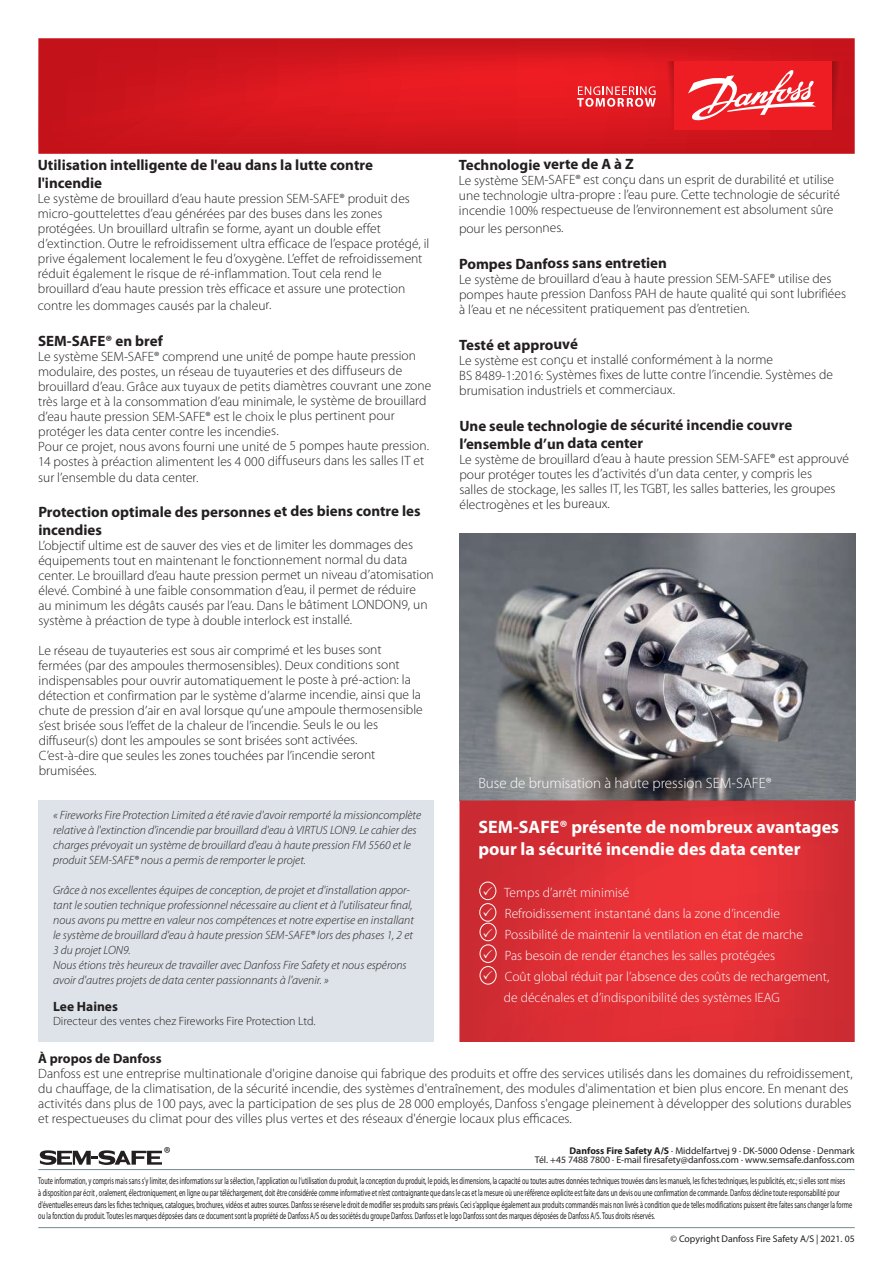
<style>
.page{position:relative;width:893px;height:1263px;background:#fff}
.page>*{position:absolute;margin:0;border:0;box-sizing:border-box;transform-origin:0 0}
.t1{font:700 18px/21.6px "Myriad Pro";color:#fff}
.t2{font:17.55px "Myriad Pro";color:#231f20;scale:.94 1}
.t3{font:700 15px/18.3px "Myriad Pro";color:#231f20}
.t4{font:300 15px "Myriad Pro";color:#fff}
.t5{font:300 13.5px/15px "Myriad Pro";color:#231f20}
.t6{font:300 13.5px/21px "Myriad Pro";color:#fff}
.t7{font:700 13.5px "Myriad Pro";color:#231f20}
.t8{font:italic 300 12px/15px "Myriad Pro";color:#231f20}
.t9{font:300 12px "Myriad Pro";color:#231f20}
.t10{font:9.75px/11.7px "Myriad Pro";color:#231f20;scale:.65 1}
.t11{font:9.75px/9.8px "Myriad Pro";color:#231f20;text-align:right}
.s1{font-weight:700}
</style>
<div class="page">
<hr style="left:38px;top:1227px;width:817px;height:1px;background:#738a95">
<hr style="left:38px;top:1169px;width:817px;height:1px;background:#738a95">
<svg style="left:38px;top:38px;width:817px;height:116px;background:#d2171f"></svg>
<svg style="left:832px;top:61px;width:12px;height:69px"></svg>
<div style="left:674px;top:61px;width:158px;height:69px;background:#ee1d23"></div>
<svg style="left:577px;top:61px;width:97px;height:69px;background:#e42d33"></svg>
<svg style="left:688px;top:70px;width:128px;height:51px"></svg>
<svg style="left:40px;top:1150px;width:122px;height:15px"></svg>
<div style="left:38px;top:800px;width:396px;height:242px;background:#dde3e8"></div>
<img style="left:459px;top:534px;width:396px;height:266px">
<svg style="left:459px;top:800px;width:396px;height:242px;background:#dc2f36"></svg>
<div style="left:479px;top:882px;width:17px;height:18px;border:1px solid #fff;border-radius:50%"></div>
<div style="left:479px;top:903px;width:17px;height:18px;border:1px solid #fff;border-radius:50%"></div>
<div style="left:480px;top:923px;width:16px;height:18px;border:1px solid #fff;border-radius:50%"></div>
<div style="left:480px;top:944px;width:16px;height:19px;border:1px solid #fff;border-radius:50%"></div>
<div style="left:480px;top:966px;width:16px;height:18px;border:1px solid #fff;border-radius:50%"></div>
<svg style="left:484px;top:886px;width:8px;height:9px"></svg>
<svg style="left:484px;top:907px;width:8px;height:9px"></svg>
<svg style="left:484px;top:928px;width:8px;height:9px"></svg>
<svg style="left:484px;top:949px;width:8px;height:9px"></svg>
<svg style="left:484px;top:970px;width:8px;height:9px"></svg>
<p class="t3" style="left:38px;top:155px;width:337px">Utilisation intelligente de l'eau dans la lutte contre l'incendie</p>
<p class="t5" style="left:38px;top:191px;width:393px">Le système de brouillard d’eau haute pression SEM-SAFE® produit des micro-gouttelettes d’eau générées par des buses dans les zones protégées. Un brouillard ultrafin se forme, ayant un double effet d’extinction. Outre le refroidissement ultra efficace de l’espace protégé, il prive également localement le feu d’oxygène. L’effet de refroidissement réduit également le risque de ré-inflammation. Tout cela rend le brouillard d’eau haute pression très efficace et assure une protection</p>
<p class="t5" style="left:38px;top:298px;width:235px">contre les dommages causés par la chaleur.</p>
<p class="t3" style="left:38px;top:331px;width:126px">SEM-SAFE® en bref</p>
<p class="t5" style="left:38px;top:349px;width:395px">Le système SEM-SAFE® comprend une unité de pompe haute pression modulaire, des postes, un réseau de tuyauteries et des diffuseurs de brouillard d’eau. Grâce aux tuyaux de petits diamètres couvrant une zone très large et à la consommation d’eau minimale, le système de brouillard d’eau haute pression SEM-SAFE® est le choix le plus pertinent pour protéger les data center contre les incendies.<br>Pour ce projet, nous avons fourni une unité de 5 pompes haute pression.<br>14 postes à préaction alimentent les 4 000 diffuseurs dans les salles IT et</p>
<p class="t5" style="left:38px;top:470px;width:162px">sur l’ensemble du data center.</p>
<p class="t3" style="left:38px;top:502px;width:384px">Protection optimale des personnes et des biens contre les incendies</p>
<p class="t5" style="left:38px;top:538px;width:397px">L’objectif ultime est de sauver des vies et de limiter les dommages des équipements tout en maintenant le fonctionnement normal du data center. Le brouillard d’eau haute pression permet un niveau d’atomisation élevé. Combiné à une faible consommation d’eau, il permet de réduire<br>au minimum les dégâts causés par l’eau. Dans le bâtiment LONDON9, un système à préaction de type à double interlock est installé.</p>
<p class="t5" style="left:39px;top:643px;width:386px">Le réseau de tuyauteries est sous air comprimé et les buses sont fermées (par des ampoules thermosensibles). Deux conditions sont indispensables pour ouvrir automatiquement le poste à pré-action: la détection et confirmation par le système d’alarme incendie, ainsi que la chute de pression d’air en aval lorsque qu’une ampoule thermosensible s’est brisée sous l’effet de la chaleur de l’incendie. Seuls le ou les diffuseur(s) dont les ampoules se sont brisées sont activées.<br>C’est-à-dire que seules les zones touchées par l’incendie seront brumisées.</p>
<p class="t3" style="left:459px;top:155px;width:177px">Technologie verte de A à Z</p>
<p class="t5" style="left:459px;top:172px;width:383px">Le système SEM-SAFE® est conçu dans un esprit de durabilité et utilise une technologie ultra-propre : l’eau pure. Cette technologie de sécurité incendie 100% respectueuse de l’environnement est absolument sûre</p>
<p class="t5" style="left:459px;top:221px;width:106px">pour les personnes.</p>
<p class="t3" style="left:459px;top:254px;width:209px">Pompes Danfoss sans entretien</p>
<p class="t5" style="left:459px;top:272px;width:388px">Le système de brouillard d’eau à haute pression SEM-SAFE® utilise des pompes haute pression Danfoss PAH de haute qualité qui sont lubrifiées à l’eau et ne nécessitent pratiquement pas d’entretien.</p>
<p class="t3" style="left:459px;top:335px;width:120px">Testé et approuvé</p>
<p class="t5" style="left:459px;top:353px;width:375px">Le système est conçu et installé conformément à la norme<br>BS 8489-1:2016: Systèmes fixes de lutte contre l’incendie. Systèmes de brumisation industriels et commerciaux.</p>
<p class="t3" style="left:459px;top:416px;width:334px">Une seule technologie de sécurité incendie couvre l’ensemble d’un data center</p>
<p class="t5" style="left:459px;top:452px;width:391px">Le système de brouillard d’eau à haute pression SEM-SAFE® est approuvé pour protéger toutes les d’activités d’un data center, y compris les<br>salles de stockage, les salles IT, les TGBT, les salles batteries, les groupes électrogènes et les bureaux.</p>
<p class="t4" style="left:478px;top:775px;width:295px">Buse de brumisation à haute pression SEM-SAFE®</p>
<p class="t8" style="left:53px;top:808px;width:370px">« Fireworks Fire Protection Limited a été ravie d'avoir remporté la missioncomplète relative à l'extinction d'incendie par brouillard d'eau à VIRTUS LON9. Le cahier des charges prévoyait un système de brouillard d'eau à haute pression FM 5560 et le produit SEM-SAFE® nous a permis de remporter le projet.</p>
<p class="t8" style="left:53px;top:883px;width:362px">Grâce à nos excellentes équipes de conception, de projet et d'installation appor&shy;tant le soutien technique professionnel nécessaire au client et à l'utilisateur final, nous avons pu mettre en valeur nos compétences et notre expertise en installant le système de brouillard d'eau à haute pression SEM-SAFE® lors des phases 1, 2 et 3 du projet LON9.<br>Nous étions très heureux de travailler avec Danfoss Fire Safety et nous espérons avoir d'autres projets de data center passionnants à l'avenir. »</p>
<p class="t7" style="left:53px;top:998px;width:66px">Lee Haines</p>
<p class="t9" style="left:53px;top:1014px;width:264px">Directeur des ventes chez Fireworks Fire Protection Ltd.</p>
<p class="t7" style="left:38px;top:1049px;width:125px">À propos de Danfoss</p>
<p class="t5" style="left:38px;top:1066px;width:816px">Danfoss est une entreprise multinationale d'origine danoise qui fabrique des produits et offre des services utilisés dans les domaines du refroidissement, du chauffage, de la climatisation, de la sécurité incendie, des systèmes d'entraînement, des modules d'alimentation et bien plus encore. En menant des activités dans plus de 100 pays, avec la participation de ses plus de 28 000 employés, Danfoss s'engage pleinement à développer des solutions durables et respectueuses du climat pour des villes plus vertes et des réseaux d'énergie locaux plus efficaces.</p>
<h1 class="t1" style="left:478px;top:816px;width:362px">SEM-SAFE® présente de nombreux avantages pour la sécurité incendie des data center</h1>
<p class="t6" style="left:504px;top:882px;width:327px">Temps d’arrêt minimisé<br>Refroidissement instantané dans la zone d’incendie Possibilité de maintenir la ventilation en état de marche<br>Pas besoin de render étanches les salles protégées<br>Coût global réduit par l’absence des coûts de rechargement, de décénales et d’indisponibilité des systèmes IEAG</p>
<p class="t2" style="left:164px;top:1142px;width:9px">®</p>
<p class="t11" style="left:535px;top:1145px;width:321px"><span class="s1">Danfoss Fire Safety A/S</span> · Middelfartvej 9 · DK-5000 Odense · Denmark<br>Tél. +45 7488 7800 · E-mail firesafety@danfoss.com · www.semsafe.danfoss.com</p>
<p class="t10" style="left:38px;top:1175px;width:1254px">Toute information, y compris mais sans s’y limiter, des informations sur la sélection, l’application ou l’utilisation du produit, la conception du produit, le poids, les dimensions, la capacité ou toutes autres données techniques trouvées dans les manuels, les fiches techniques, les publicités, etc.; si elles sont mises<br>à disposition par écrit , oralement, électroniquement, en ligne ou par téléchargement, doit être considérée comme informative et n’est contraignante que dans le cas et la mesure où une référence explicite est faite dans un devis ou une confirmation de commande. Danfoss décline toute responsabilité pour d’éventuelles erreurs dans les fiches techniques, catalogues, brochures, vidéos et autres sources. Danfoss se réserve le droit de modifier ses produits sans préavis. Ceci s’applique également aux produits commandés mais non livrés à condition que de telles modifications puissent être faites sans changer la forme ou la fonction du produit. Toutes les marques déposées dans ce document sont la propriété de Danfoss A/S ou des sociétés du groupe Danfoss. Danfoss et le logo Danfoss sont des marques déposées de Danfoss A/S. Tous droits réservés.</p>
<p class="t11" style="left:670px;top:1233px;width:186px">© Copyright Danfoss Fire Safety A/S | 2021. 05</p>
</div>
